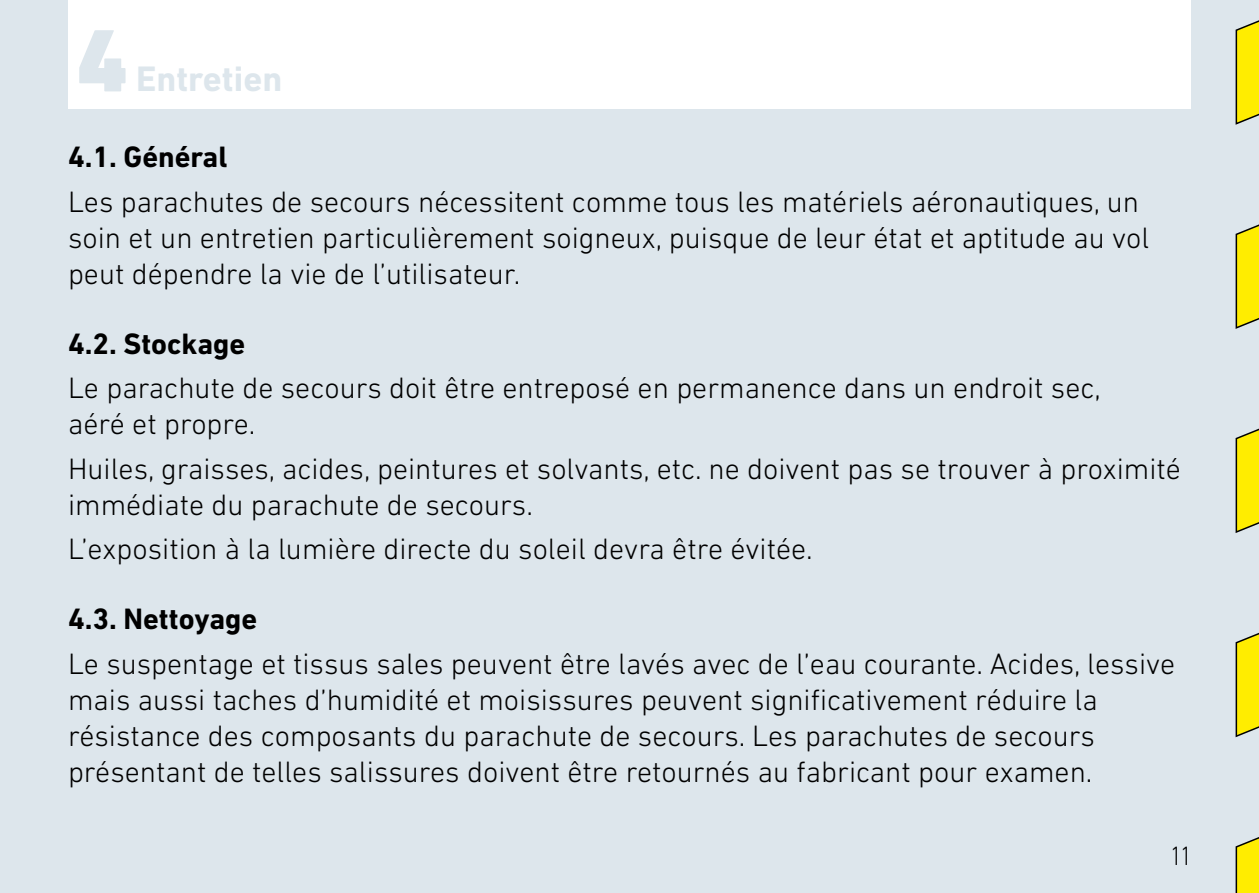
<style>
.page{position:relative;width:1259px;height:893px;background:#dde6ec}
.page>*{position:absolute;margin:0;border:0;box-sizing:border-box;transform-origin:0 0}
.t1{font:900 90px "DIN Next LT Pro";color:#dde6ec}
.t2{font:700 36px "DIN Next LT Pro";color:#dde6ec}
.t3{font:300 30px/36px "DIN Next LT Pro";color:#000}
.t4{font:700 30px "DIN Next LT Pro";color:#000}
.t5{font:300 condensed 27px "DIN Next LT Pro";color:#000}
</style>
<div class="page">
<svg style="left:1235px;top:20px;width:24px;height:105px;background:#e5d71b"></svg>
<svg style="left:1235px;top:224px;width:24px;height:105px;background:#e5d71b"></svg>
<svg style="left:1235px;top:428px;width:24px;height:105px;background:#e5d71b"></svg>
<svg style="left:1235px;top:632px;width:24px;height:106px;background:#e5d81d"></svg>
<svg style="left:1235px;top:837px;width:24px;height:56px"></svg>
<div style="left:68px;top:0;width:1123px;height:108px;background:#fff"></div>
<h1 class="t1" style="left:77px;top:7px;width:53px">4</h1>
<p class="t2" style="left:136px;top:58px;width:148px">Entretien</p>
<p class="t4" style="left:68px;top:139px;width:161px">4.1. Général</p>
<p class="t3" style="left:68px;top:183px;width:1082px">Les parachutes de secours nécessitent comme tous les matériels aéronautiques, un soin et un entretien particulièrement soigneux, puisque de leur état et aptitude au vol peut dépendre la vie de l’utilisateur.</p>
<p class="t4" style="left:68px;top:326px;width:179px">4.2. Stockage</p>
<p class="t3" style="left:68px;top:370px;width:1034px">Le parachute de secours doit être entreposé en permanence dans un endroit sec, aéré et propre.</p>
<p class="t3" style="left:68px;top:450px;width:1114px">Huiles, graisses, acides, peintures et solvants, etc. ne doivent pas se trouver à proximité immédiate du parachute de secours.</p>
<p class="t3" style="left:68px;top:531px;width:746px">L’exposition à la lumière directe du soleil devra être évitée.</p>
<p class="t4" style="left:68px;top:601px;width:191px">4.3. Nettoyage</p>
<p class="t3" style="left:68px;top:645px;width:1108px">Le suspentage et tissus sales peuvent être lavés avec de l’eau courante. Acides, lessive mais aussi taches d’humidité et moisissures peuvent significativement réduire la résistance des composants du parachute de secours. Les parachutes de secours présentant de telles salissures doivent être retournés au fabricant pour examen.</p>
<p class="t5" style="left:1171px;top:840px;width:22px">11</p>
</div>
